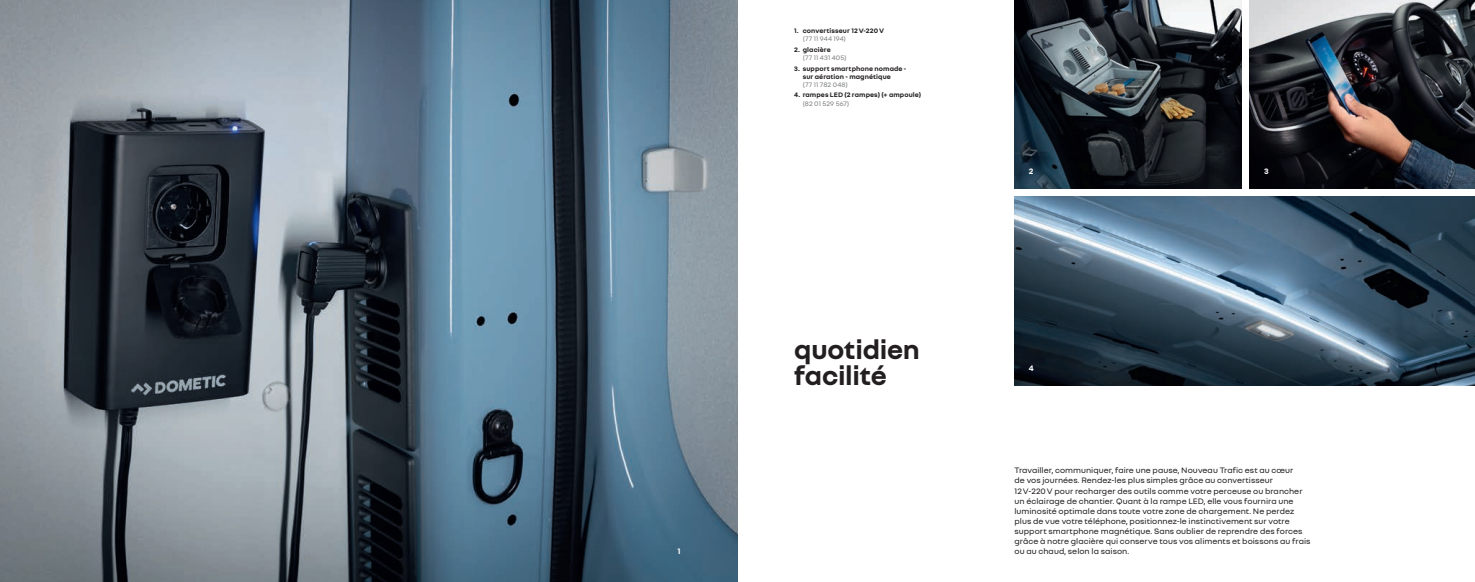
<style>
.page{position:relative;width:1475px;height:582px;background:#fff}
.page>*{position:absolute;margin:0;border:0;box-sizing:border-box;transform-origin:0 0}
.t1{font:700 28px/25.6px "Nouvel R";letter-spacing:-.01em;color:#231f20}
.t2{font:8.5px/10px "Nouvel R";letter-spacing:.005em;color:#231f20}
.t3{font:700 8.5px "Nouvel R";color:#fff}
.t4{font:700 7px/8px "Nouvel R";letter-spacing:.015em;color:#231f20}
.t5{font:7px "Nouvel R";letter-spacing:.015em;color:#808285}
</style>
<div class="page">
<img style="left:0;top:0;width:737px;height:581px">
<img style="left:1014px;top:0;width:227px;height:188px">
<img style="left:1249px;top:0;width:225px;height:188px">
<img style="left:1014px;top:197px;width:460px;height:188px">
<p class="t3" style="left:677px;top:544px;width:5px">1</p>
<p class="t4" style="left:794px;top:26px;width:91px">1. convertisseur 12V-220V</p>
<p class="t5" style="left:802px;top:34px;width:45px">(77 11 944 194)</p>
<p class="t4" style="left:794px;top:45px;width:38px">2. glacière</p>
<p class="t5" style="left:802px;top:53px;width:45px">(77 11 431 405)</p>
<p class="t4" style="left:802px;top:64px;width:105px;text-indent:-9px">3. support smartphone nomade - sur aération - magnétique</p>
<p class="t5" style="left:802px;top:80px;width:47px">(77 11 782 048)</p>
<p class="t4" style="left:794px;top:91px;width:128px">4. rampes LED (2 rampes) (+ ampoule)</p>
<p class="t5" style="left:802px;top:99px;width:48px">(82 01 529 567)</p>
<h1 class="t1" style="left:794px;top:335px;width:127px">quotidien facilité</h1>
<p class="t3" style="left:1028px;top:166px;width:6px">2</p>
<p class="t3" style="left:1263px;top:166px;width:6px">3</p>
<p class="t3" style="left:1028px;top:362px;width:7px">4</p>
<p class="t2" style="left:1014px;top:464px;width:297px">Travailler, communiquer, faire une pause, Nouveau Trafic est au cœur<br>de vos journées. Rendez-les plus simples grâce au convertisseur 12V-220V pour recharger des outils comme votre perceuse ou brancher un éclairage de chantier. Quant à la rampe LED, elle vous fournira une luminosité optimale dans toute votre zone de chargement. Ne perdez plus de vue votre téléphone, positionnez-le instinctivement sur votre support smartphone magnétique. Sans oublier de reprendre des forces grâce à notre glacière qui conserve tous vos aliments et boissons au frais ou au chaud, selon la saison.</p>
</div>
